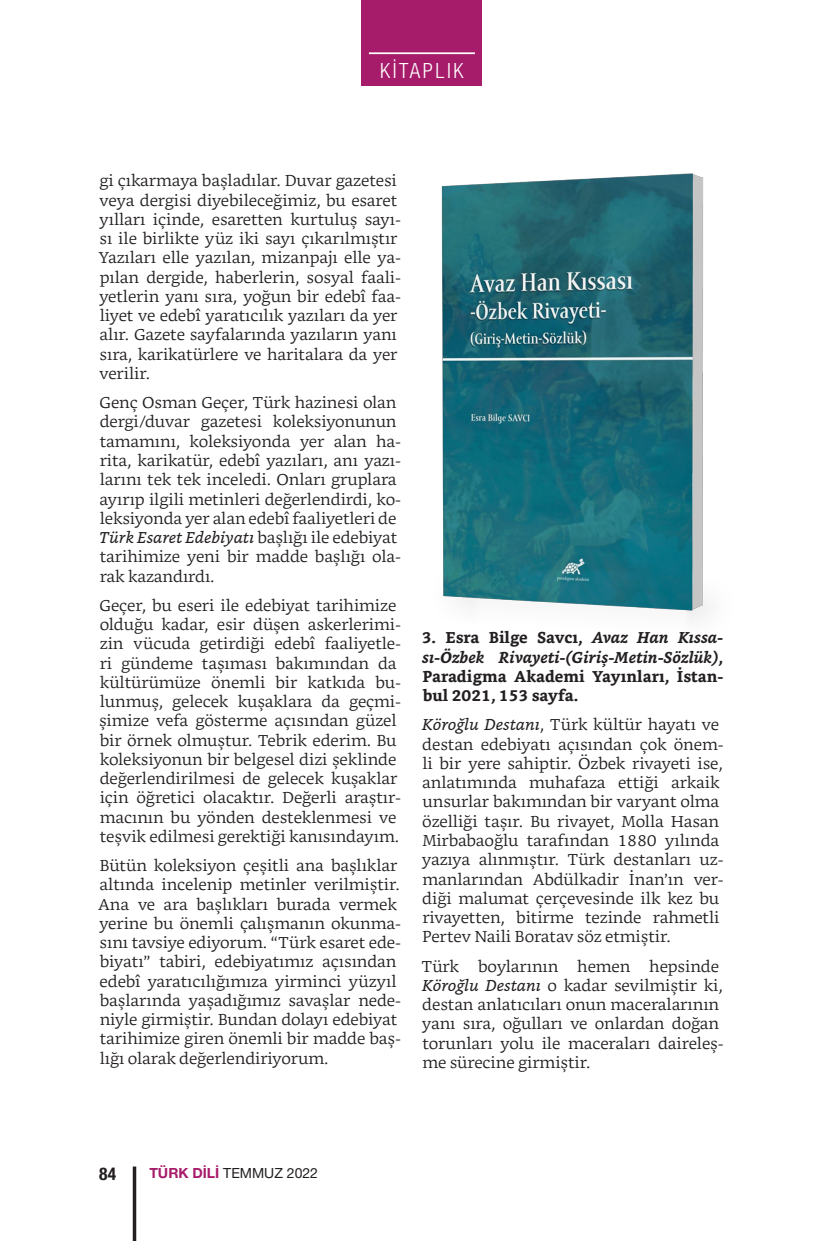
<style>
.page{position:relative;width:819px;height:1241px;background:#fff}
.page>*{position:absolute;margin:0;border:0;box-sizing:border-box;transform-origin:0 0}
.t1{font:300 condensed 21px "Helvetica Neue LT Pro";letter-spacing:.12em;color:#fff}
.t2{font:700 condensed 17.5px "Helvetica Neue LT Pro";color:#231f20}
.YAZI{font:300 15.75px/19.2px "Bookerly";color:#231f20}
.YAZI-2{font:700 15.75px/19.2px "Bookerly";color:#231f20;text-align:justify}
.t3{font:14px "Helvetica Neue LT Pro";color:#231f20}
.s1{font-weight:400;font-style:italic}
.s2{font-style:italic}
.s3{font-weight:700;color:#a61b6a}
</style>
<div class="page">
<div style="left:362px;top:0;width:120px;height:86px;background:#a61b6a"></div>
<hr style="left:369px;top:52px;width:106px;height:2px;background:#fff">
<hr style="left:133px;top:1166px;width:3px;height:74px;background:#231f20">
<img style="left:441px;top:173px;width:268px;height:447px">
<h1 class="t1" style="left:380px;top:59px;width:85px">KİTAPLIK</h1>
<p class="YAZI" style="left:98px;top:171px;width:304px">gi çıkarmaya başladılar. Duvar gazetesi veya dergisi diyebileceğimiz, bu esaret yılları içinde, esaretten kurtuluş sayı&shy;sı ile birlikte yüz iki sayı çıkarılmıştır Yazıları elle yazılan, mizanpajı elle ya&shy;pılan dergide, haberlerin, sosyal faali&shy;yetlerin yanı sıra, yoğun bir edebî faa&shy;liyet ve edebî yaratıcılık yazıları da yer alır. Gazete sayfalarında yazıların yanı sıra, karikatürlere ve haritalara da yer verilir.</p>
<p class="YAZI" style="left:99px;top:393px;width:303px">Genç Osman Geçer, Türk hazinesi olan dergi/duvar gazetesi koleksiyonunun tamamını, koleksiyonda yer alan ha&shy;rita, karikatür, edebî yazıları, anı yazı&shy;larını tek tek inceledi. Onları gruplara ayırıp ilgili metinleri değerlendirdi, ko&shy;leksiyonda yer alan edebî faaliyetleri de <span class="s1">Türk Esaret Edebiyatı</span> başlığı ile edebiyat tarihimize yeni bir madde başlığı ola&shy;rak kazandırdı.</p>
<p class="YAZI" style="left:99px;top:595px;width:303px">Geçer, bu eseri ile edebiyat tarihimize olduğu kadar, esir düşen askerlerimi&shy;zin vücuda getirdiği edebî faaliyetle&shy;ri gündeme taşıması bakımından da kültürümüze önemli bir katkıda bu&shy;lunmuş, gelecek kuşaklara da geçmi&shy;şimize vefa gösterme açısından güzel bir örnek olmuştur. Tebrik ederim. Bu koleksiyonun bir belgesel dizi şeklinde değerlendirilmesi de gelecek kuşaklar için öğretici olacaktır. Değerli araştır&shy;macının bu yönden desteklenmesi ve teşvik edilmesi gerektiği kanısındayım.</p>
<p class="YAZI" style="left:98px;top:855px;width:304px">Bütün koleksiyon çeşitli ana başlıklar altında incelenip metinler verilmiştir.<br>Ana ve ara başlıkları burada vermek yerine bu önemli çalışmanın okunma&shy;sını tavsiye ediyorum. “Türk esaret ede&shy;biyatı” tabiri, edebiyatımız açısından edebî yaratıcılığımıza yirminci yüzyıl başlarında yaşadığımız savaşlar nede&shy;niyle girmiştir. Bundan dolayı edebiyat tarihimize giren önemli bir madde baş&shy;lığı olarak değerlendiriyorum.</p>
<p class="YAZI-2" style="left:422px;top:628px;width:303px">3. Esra Bilge Savcı, <span class="s2">Avaz Han Kıssa&shy;sı-Özbek Rivayeti-(Giriş-Metin-Sözlük)</span>, Paradigma Akademi Yayınları, İstan&shy;bul 2021, 153 sayfa.</p>
<p class="YAZI" style="left:422px;top:715px;width:303px"><span class="s1">Köroğlu Destanı</span>, Türk kültür hayatı ve destan edebiyatı açısından çok önem&shy;li bir yere sahiptir. Özbek rivayeti ise, anlatımında muhafaza ettiği arkaik unsurlar bakımından bir varyant olma özelliği taşır. Bu rivayet, Molla Hasan Mirbabaoğlu tarafından 1880 yılında yazıya alınmıştır. Türk destanları uz&shy;manlarından Abdülkadir İnan’ın ver&shy;diği malumat çerçevesinde ilk kez bu rivayetten, bitirme tezinde rahmetli Pertev Naili Boratav söz etmiştir.</p>
<p class="YAZI" style="left:421px;top:956px;width:303px">Türk boylarının hemen hepsinde <span class="s1">Köroğlu Destanı</span> o kadar sevilmiştir ki, destan anlatıcıları onun maceralarının yanı sıra, oğulları ve onlardan doğan torunları yolu ile maceraları daireleş&shy;me sürecine girmiştir.</p>
<p class="t2" style="left:99px;top:1163px;width:18px">84</p>
<p class="t3" style="left:149px;top:1164px;width:170px"><span class="s3">TÜRK DİLİ</span> TEMMUZ 2022</p>
</div>
